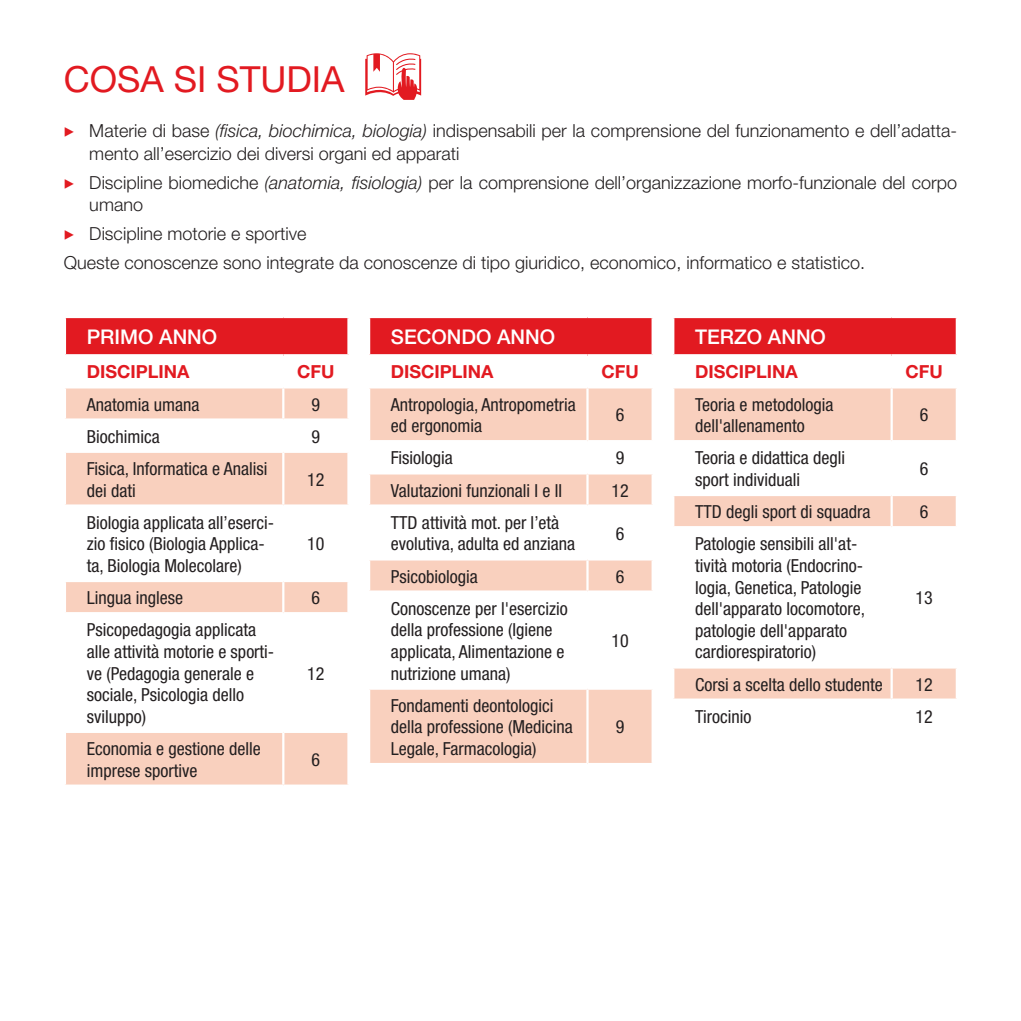
<style>
.page{position:relative;width:1021px;height:1021px;background:#fff}
.page>*{position:absolute;margin:0;border:0;box-sizing:border-box;transform-origin:0 0}
.t1{font:36px "Helvetica Neue";color:#e21a21}
.t2{font:500 20.25px "Helvetica Neue";color:#fff}
.t3{font:condensed 18px/21.6px "Helvetica Neue";color:#231f20}
.t4{font:300 18px/22.5px "Helvetica Neue";color:#231f20}
.t5{font:700 18px "Helvetica Neue";color:#e21a21}
.s1{font-family:"Source Sans Pro";font-weight:400;color:#e21a21}
.s2{font-style:italic}
</style>
<div class="page">
<svg style="left:365px;top:53px;width:56px;height:47px"></svg>
<div style="left:65px;top:317px;width:283px;height:38px;background:#e21a21"></div>
<svg style="left:66px;top:388px;width:281px;height:396px"></svg>
<hr style="left:64px;top:316px;width:219px;height:2px;background:#fff">
<hr style="left:64px;top:318px;width:2px;height:36px;background:#fff">
<hr style="left:283px;top:316px;width:66px;height:2px;background:#fff">
<hr style="left:347px;top:318px;width:2px;height:36px;background:#fff">
<hr style="left:64px;top:354px;width:219px;height:2px;background:#fff">
<hr style="left:283px;top:354px;width:66px;height:2px;background:#fff">
<hr style="left:282px;top:388px;width:2px;height:30px;background:#fff">
<hr style="left:64px;top:418px;width:219px;height:2px;background:#fff">
<hr style="left:283px;top:418px;width:66px;height:2px;background:#fff">
<hr style="left:282px;top:420px;width:2px;height:30px;background:#fff">
<hr style="left:64px;top:450px;width:219px;height:3px;background:#fff">
<hr style="left:283px;top:450px;width:66px;height:3px;background:#fff">
<hr style="left:282px;top:453px;width:2px;height:51px;background:#fff">
<hr style="left:64px;top:504px;width:219px;height:2px;background:#fff">
<hr style="left:283px;top:504px;width:66px;height:2px;background:#fff">
<hr style="left:282px;top:506px;width:2px;height:74px;background:#fff">
<hr style="left:64px;top:580px;width:219px;height:2px;background:#fff">
<hr style="left:283px;top:580px;width:66px;height:2px;background:#fff">
<hr style="left:282px;top:582px;width:2px;height:30px;background:#fff">
<hr style="left:64px;top:612px;width:219px;height:2px;background:#fff">
<hr style="left:283px;top:612px;width:66px;height:2px;background:#fff">
<hr style="left:282px;top:614px;width:2px;height:116px;background:#fff">
<hr style="left:64px;top:730px;width:219px;height:3px;background:#fff">
<hr style="left:283px;top:730px;width:66px;height:3px;background:#fff">
<hr style="left:282px;top:733px;width:2px;height:51px;background:#fff">
<div style="left:369px;top:317px;width:283px;height:38px;background:#e21a21"></div>
<svg style="left:370px;top:388px;width:281px;height:375px"></svg>
<hr style="left:368px;top:316px;width:219px;height:2px;background:#fff">
<hr style="left:368px;top:318px;width:2px;height:36px;background:#fff">
<hr style="left:587px;top:316px;width:66px;height:2px;background:#fff">
<hr style="left:651px;top:318px;width:2px;height:36px;background:#fff">
<hr style="left:368px;top:354px;width:219px;height:2px;background:#fff">
<hr style="left:587px;top:354px;width:66px;height:2px;background:#fff">
<hr style="left:586px;top:388px;width:2px;height:52px;background:#fff">
<hr style="left:368px;top:440px;width:219px;height:2px;background:#fff">
<hr style="left:587px;top:440px;width:66px;height:2px;background:#fff">
<hr style="left:586px;top:442px;width:2px;height:30px;background:#fff">
<hr style="left:368px;top:472px;width:219px;height:2px;background:#fff">
<hr style="left:587px;top:472px;width:66px;height:2px;background:#fff">
<hr style="left:586px;top:474px;width:2px;height:30px;background:#fff">
<hr style="left:368px;top:504px;width:219px;height:2px;background:#fff">
<hr style="left:587px;top:504px;width:66px;height:2px;background:#fff">
<hr style="left:586px;top:506px;width:2px;height:52px;background:#fff">
<hr style="left:368px;top:558px;width:219px;height:2px;background:#fff">
<hr style="left:587px;top:558px;width:66px;height:2px;background:#fff">
<hr style="left:586px;top:560px;width:2px;height:30px;background:#fff">
<hr style="left:368px;top:590px;width:219px;height:2px;background:#fff">
<hr style="left:587px;top:590px;width:66px;height:2px;background:#fff">
<hr style="left:586px;top:592px;width:2px;height:95px;background:#fff">
<hr style="left:368px;top:687px;width:219px;height:2px;background:#fff">
<hr style="left:587px;top:687px;width:66px;height:2px;background:#fff">
<hr style="left:586px;top:689px;width:2px;height:74px;background:#fff">
<div style="left:673px;top:317px;width:283px;height:38px;background:#e21a21"></div>
<svg style="left:674px;top:388px;width:281px;height:310px"></svg>
<hr style="left:672px;top:316px;width:219px;height:2px;background:#fff">
<hr style="left:672px;top:318px;width:2px;height:36px;background:#fff">
<hr style="left:891px;top:316px;width:66px;height:2px;background:#fff">
<hr style="left:955px;top:318px;width:2px;height:36px;background:#fff">
<hr style="left:672px;top:354px;width:219px;height:2px;background:#fff">
<hr style="left:891px;top:354px;width:66px;height:2px;background:#fff">
<hr style="left:890px;top:388px;width:2px;height:52px;background:#fff">
<hr style="left:672px;top:440px;width:219px;height:2px;background:#fff">
<hr style="left:891px;top:440px;width:66px;height:2px;background:#fff">
<hr style="left:890px;top:442px;width:2px;height:52px;background:#fff">
<hr style="left:672px;top:494px;width:219px;height:2px;background:#fff">
<hr style="left:891px;top:494px;width:66px;height:2px;background:#fff">
<hr style="left:890px;top:496px;width:2px;height:30px;background:#fff">
<hr style="left:672px;top:526px;width:219px;height:2px;background:#fff">
<hr style="left:891px;top:526px;width:66px;height:2px;background:#fff">
<hr style="left:890px;top:528px;width:2px;height:138px;background:#fff">
<hr style="left:672px;top:666px;width:219px;height:2px;background:#fff">
<hr style="left:891px;top:666px;width:66px;height:2px;background:#fff">
<hr style="left:890px;top:668px;width:2px;height:30px;background:#fff">
<h1 class="t1" style="left:64px;top:58px;width:282px">COSA SI STUDIA</h1>
<p class="t4" style="left:89px;top:119px;width:869px;text-indent:-26px"><span class="s1">▶</span> Materie di base <span class="s2">(fisica, biochimica, biologia)</span> indispensabili per la comprensione del funzionamento e dell’adatta&shy;mento all’esercizio dei diversi organi ed apparati</p>
<p class="t4" style="left:89px;top:170px;width:869px;text-indent:-26px"><span class="s1">▶</span> Discipline biomediche <span class="s2">(anatomia, fisiologia)</span> per la comprensione dell’organizzazione morfo-funzionale del corpo umano</p>
<p class="t4" style="left:64px;top:219px;width:802px;line-height:28.8px"><span class="s1">▶</span> Discipline motorie e sportive<br>Queste conoscenze sono integrate da conoscenze di tipo giuridico, economico, informatico e statistico.</p>
<p class="t2" style="left:87px;top:325px;width:132px">PRIMO ANNO</p>
<p class="t5" style="left:87px;top:361px;width:104px">DISCIPLINA</p>
<p class="t5" style="left:297px;top:361px;width:39px">CFU</p>
<p class="t3" style="left:87px;top:393px;width:114px">Anatomia umana</p>
<p class="t3" style="left:311px;top:393px;width:10px">9</p>
<p class="t3" style="left:87px;top:425px;width:75px">Biochimica</p>
<p class="t3" style="left:311px;top:425px;width:10px">9</p>
<p class="t3" style="left:87px;top:457px;width:182px">Fisica, Informatica e Analisi dei dati</p>
<p class="t3" style="left:307px;top:468px;width:19px">12</p>
<p class="t3" style="left:87px;top:511px;width:189px">Biologia applicata all’eserci&shy;zio fisico (Biologia Applica&shy;ta, Biologia Molecolare)</p>
<p class="t3" style="left:307px;top:533px;width:19px">10</p>
<p class="t3" style="left:87px;top:587px;width:98px">Lingua inglese</p>
<p class="t3" style="left:311px;top:587px;width:10px">6</p>
<p class="t3" style="left:87px;top:619px;width:189px">Psicopedagogia applicata alle attività motorie e sporti&shy;ve (Pedagogia generale e sociale, Psicologia dello sviluppo)</p>
<p class="t3" style="left:307px;top:662px;width:19px">12</p>
<p class="t3" style="left:87px;top:737px;width:175px">Economia e gestione delle imprese sportive</p>
<p class="t3" style="left:311px;top:748px;width:10px">6</p>
<p class="t2" style="left:391px;top:325px;width:166px">SECONDO ANNO</p>
<p class="t5" style="left:391px;top:361px;width:104px">DISCIPLINA</p>
<p class="t5" style="left:601px;top:361px;width:39px">CFU</p>
<p class="t3" style="left:391px;top:393px;width:186px">Antropologia, Antropometria ed ergonomia</p>
<p class="t3" style="left:615px;top:404px;width:10px">6</p>
<p class="t3" style="left:391px;top:447px;width:63px">Fisiologia</p>
<p class="t3" style="left:615px;top:447px;width:10px">9</p>
<p class="t3" style="left:391px;top:479px;width:173px">Valutazioni funzionali I e II</p>
<p class="t3" style="left:611px;top:479px;width:19px">12</p>
<p class="t3" style="left:391px;top:511px;width:186px">TTD attività mot. per l’età evolutiva, adulta ed anziana</p>
<p class="t3" style="left:615px;top:522px;width:10px">6</p>
<p class="t3" style="left:391px;top:565px;width:88px">Psicobiologia</p>
<p class="t3" style="left:615px;top:565px;width:10px">6</p>
<p class="t3" style="left:391px;top:597px;width:178px">Conoscenze per l'esercizio della professione (Igiene applicata, Alimentazione e nutrizione umana)</p>
<p class="t3" style="left:611px;top:630px;width:19px">10</p>
<p class="t3" style="left:391px;top:694px;width:183px">Fondamenti deontologici della professione (Medicina<br>Legale, Farmacologia)</p>
<p class="t3" style="left:615px;top:716px;width:10px">9</p>
<p class="t2" style="left:695px;top:325px;width:132px">TERZO ANNO</p>
<p class="t5" style="left:695px;top:361px;width:104px">DISCIPLINA</p>
<p class="t5" style="left:905px;top:361px;width:39px">CFU</p>
<p class="t3" style="left:695px;top:393px;width:140px">Teoria e metodologia dell'allenamento</p>
<p class="t3" style="left:919px;top:404px;width:10px">6</p>
<p class="t3" style="left:695px;top:447px;width:152px">Teoria e didattica degli sport individuali</p>
<p class="t3" style="left:919px;top:458px;width:10px">6</p>
<p class="t3" style="left:695px;top:501px;width:177px">TTD degli sport di squadra</p>
<p class="t3" style="left:919px;top:501px;width:10px">6</p>
<p class="t3" style="left:695px;top:533px;width:171px">Patologie sensibili all'at&shy;tività motoria (Endocrino&shy;logia, Genetica, Patologie dell'apparato locomotore, patologie dell'apparato cardiorespiratorio)</p>
<p class="t3" style="left:915px;top:587px;width:19px">13</p>
<p class="t3" style="left:695px;top:673px;width:189px">Corsi a scelta dello studente</p>
<p class="t3" style="left:915px;top:673px;width:19px">12</p>
<p class="t3" style="left:695px;top:705px;width:58px">Tirocinio</p>
<p class="t3" style="left:915px;top:705px;width:19px">12</p>
</div>
